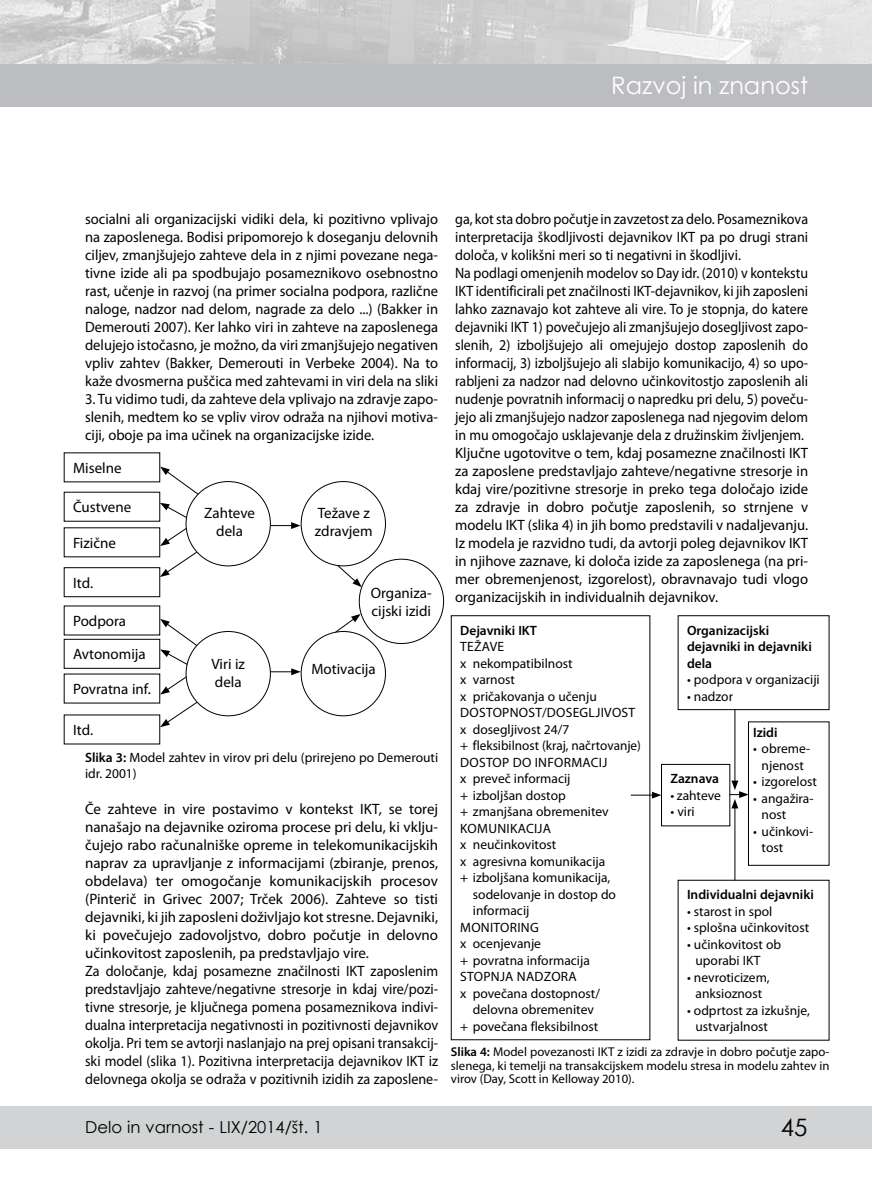
<style>
.page{position:relative;width:872px;height:1191px;background:#fff}
.page>*{position:absolute;margin:0;border:0;box-sizing:border-box;transform-origin:0 0}
.t1{font:24px "Century Gothic";color:#fff}
.t2{font:24px "Century Gothic";color:#000}
.t3{font:16.5px "Century Gothic";color:#000}
.t4{font:15px/18px "Myriad Pro";color:#000}
.t5{font:15px/18px "Myriad Pro";color:#000;scale:.94 1}
.t6{font:13.5px/16.5px "Myriad Pro";color:#000}
.t7{font:600 13.5px/16.5px "Myriad Pro";color:#000}
.t8{font:12.75px/13.5px "Myriad Pro";color:#000;text-align:justify}
.s1{font-weight:600}
</style>
<div class="page">
<div style="left:0;top:1106px;width:872px;height:42px;background:#d1d3d4"></div>
<img style="left:0;top:0;width:872px;height:64px">
<div style="left:0;top:64px;width:872px;height:42px;background:#bcbdc0"></div>
<div style="left:64px;top:567px;width:96px;height:30px;border:1px solid #000"></div>
<div style="left:64px;top:639px;width:96px;height:29px;border:1px solid #000"></div>
<svg style="left:271px;top:522px;width:29px;height:7px"></svg>
<svg style="left:334px;top:614px;width:27px;height:19px"></svg>
<svg style="left:336px;top:564px;width:26px;height:23px"></svg>
<svg style="left:270px;top:668px;width:31px;height:7px"></svg>
<svg style="left:160px;top:701px;width:38px;height:26px"></svg>
<svg style="left:160px;top:466px;width:39px;height:29px"></svg>
<svg style="left:160px;top:527px;width:38px;height:50px"></svg>
<svg style="left:160px;top:676px;width:27px;height:18px"></svg>
<svg style="left:160px;top:503px;width:28px;height:15px"></svg>
<svg style="left:160px;top:619px;width:38px;height:46px"></svg>
<div style="left:661px;top:764px;width:69px;height:62px;border:1px solid #000"></div>
<div style="left:748px;top:721px;width:81px;height:144px;border:1px solid #000"></div>
<div style="left:677px;top:615px;width:152px;height:95px;border:1px solid #000"></div>
<svg style="left:631px;top:791px;width:30px;height:7px"></svg>
<hr style="left:734px;top:806px;width:1px;height:74px;background:#000">
<hr style="left:734px;top:709px;width:1px;height:74px;background:#000">
<svg style="left:729px;top:780px;width:19px;height:28px"></svg>
<h1 class="t1" style="left:611px;top:69px;width:198px">Razvoj in znanost</h1>
<p class="t4" style="left:85px;top:210px;width:354px;text-align:justify">socialni ali organizacijski vidiki dela, ki pozitivno vplivajo na zaposlenega. Bodisi pripomorejo k doseganju delovnih ciljev, zmanjšujejo zahteve dela in z njimi povezane nega&shy;tivne izide ali pa spodbujajo posameznikovo osebnostno rast, učenje in razvoj (na primer socialna podpora, različne naloge, nadzor nad delom, nagrade za delo ...) (Bakker in Demerouti 2007). Ker lahko viri in zahteve na zaposlenega delujejo istočasno, je možno, da viri zmanjšujejo negativen vpliv zahtev (Bakker, Demerouti in Verbeke 2004). Na to kaže dvosmerna puščica med zahtevami in viri dela na sliki</p>
<p class="t4" style="left:85px;top:390px;width:354px;text-align:justify">3. Tu vidimo tudi, da zahteve dela vplivajo na zdravje zapo&shy;slenih, medtem ko se vpliv virov odraža na njihovi motiva&shy;ciji, oboje pa ima učinek na organizacijske izide.</p>
<p class="t4" style="left:73px;top:459px;width:50px">Miselne</p>
<p class="t4" style="left:73px;top:498px;width:60px">Čustvene</p>
<p class="t4" style="left:73px;top:533px;width:44px">Fizične</p>
<p class="t4" style="left:73px;top:573px;width:22px">Itd.</p>
<p class="t4" style="left:73px;top:612px;width:55px">Podpora</p>
<p class="t4" style="left:73px;top:645px;width:74px">Avtonomija</p>
<p class="t4" style="left:73px;top:680px;width:79px">Povratna inf.</p>
<p class="t4" style="left:73px;top:721px;width:22px">Itd.</p>
<p class="t4" style="left:204px;top:504px;width:52px;text-align:center">Zahteve dela</p>
<p class="t4" style="left:315px;top:504px;width:59px">Težave z zdravjem</p>
<p class="t4" style="left:371px;top:583px;width:62px">Organiza&shy;cijski izidi</p>
<p class="t4" style="left:211px;top:654px;width:35px">Viri iz dela</p>
<p class="t4" style="left:311px;top:660px;width:66px">Motivacija</p>
<p class="t6" style="left:85px;top:749px;width:354px"><span class="s1">Slika 3:</span> Model zahtev in virov pri delu (prirejeno po Demerouti idr. 2001)</p>
<p class="t4" style="left:85px;top:799px;width:354px">Če zahteve in vire postavimo v kontekst IKT, se torej nanašajo na dejavnike oziroma procese pri delu, ki vklju&shy;čujejo rabo računalniške opreme in telekomunikacijskih naprav za upravljanje z informacijami (zbiranje, prenos, obdelava) ter omogočanje komunikacijskih procesov (Pinterič in Grivec 2007; Trček 2006). Zahteve so tisti dejavniki, ki jih zaposleni doživljajo kot stresne. Dejavniki, ki povečujejo zadovoljstvo, dobro počutje in delovno učinkovitost zaposlenih, pa predstavljajo vire.<br>Za določanje, kdaj posamezne značilnosti IKT zaposlenim predstavljajo zahteve/negativne stresorje in kdaj vire/pozi&shy;tivne stresorje, je ključnega pomena posameznikova indivi&shy;dualna interpretacija negativnosti in pozitivnosti dejavnikov okolja. Pri tem se avtorji naslanjajo na prej opisani transakcij&shy;ski model (slika 1). Pozitivna interpretacija dejavnikov IKT iz delovnega okolja se odraža v pozitivnih izidih za zaposlene-</p>
<p class="t5" style="left:455px;top:210px;width:377px">ga, kot sta dobro počutje in zavzetost za delo. Posameznikova interpretacija škodljivosti dejavnikov IKT pa po drugi strani določa, v kolikšni meri so ti negativni in škodljivi.<br>Na podlagi omenjenih modelov so Day idr. (2010) v kontekstu IKT identificirali pet značilnosti IKT-dejavnikov, ki jih zaposleni lahko zaznavajo kot zahteve ali vire. To je stopnja, do katere dejavniki IKT 1) povečujejo ali zmanjšujejo dosegljivost zapo&shy;slenih, 2) izboljšujejo ali omejujejo dostop zaposlenih do informacij, 3) izboljšujejo ali slabijo komunikacijo, 4) so upo&shy;rabljeni za nadzor nad delovno učinkovitostjo zaposlenih ali nudenje povratnih informacij o napredku pri delu, 5) poveču&shy;jejo ali zmanjšujejo nadzor zaposlenega nad njegovim delom in mu omogočajo usklajevanje dela z družinskim življenjem.<br>Ključne ugotovitve o tem, kdaj posamezne značilnosti IKT za zaposlene predstavljajo zahteve/negativne stresorje in kdaj vire/pozitivne stresorje in preko tega določajo izide za zdravje in dobro počutje zaposlenih, so strnjene v modelu IKT (slika 4) in jih bomo predstavili v nadaljevanju.<br>Iz modela je razvidno tudi, da avtorji poleg dejavnikov IKT in njihove zaznave, ki določa izide za zaposlenega (na pri&shy;mer obremenjenost, izgorelost), obravnavajo tudi vlogo organizacijskih in individualnih dejavnikov.</p>
<p class="t7" style="left:460px;top:621px;width:78px">Dejavniki IKT</p>
<p class="t6" style="left:460px;top:638px;width:138px">Težave<br>x nekompatibilnost<br>x varnost<br>x pričakovanja o učenju dostopnost</p>
<p class="t6" style="left:460px;top:704px;width:182px;text-indent:82px">/dosegljivost<br>x dosegljivost 24/7<br>+ fleksibilnost (kraj, načrtovanje) dostop</p>
<p class="t6" style="left:513px;top:754px;width:31px">do informacij</p>
<p class="t6" style="left:460px;top:770px;width:112px">x preveč informacij</p>
<p class="t6" style="left:460px;top:787px;width:107px">+ izboljšan dostop</p>
<p class="t6" style="left:460px;top:803px;width:150px">+ zmanjšana obremenitev</p>
<p class="t6" style="left:460px;top:819px;width:9px">komunikacija</p>
<p class="t6" style="left:460px;top:836px;width:98px">x neučinkovitost</p>
<p class="t6" style="left:460px;top:852px;width:147px">x agresivna komunikacija</p>
<p class="t6" style="left:460px;top:869px;width:152px">+ izboljšana komunikacija,</p>
<p class="t6" style="left:473px;top:885px;width:145px">sodelovanje in dostop do</p>
<p class="t6" style="left:473px;top:902px;width:58px">informacij</p>
<p class="t6" style="left:460px;top:918px;width:9px">monitoring</p>
<p class="t6" style="left:460px;top:935px;width:82px">x ocenjevanje</p>
<p class="t6" style="left:460px;top:951px;width:131px">+ povratna informacija</p>
<p class="t6" style="left:460px;top:968px;width:9px">stopnja</p>
<p class="t6" style="left:517px;top:968px;width:10px">nadzora</p>
<p class="t6" style="left:460px;top:984px;width:141px">x povečana dostopnost/</p>
<p class="t6" style="left:473px;top:1001px;width:122px">delovna obremenitev</p>
<p class="t6" style="left:460px;top:1017px;width:140px">+ povečana fleksibilnost</p>
<p class="t7" style="left:687px;top:621px;width:126px">Organizacijski dejavniki in dejavniki dela</p>
<p class="t6" style="left:687px;top:671px;width:134px">• podpora v organizaciji</p>
<p class="t6" style="left:687px;top:687px;width:48px">• nadzor</p>
<p class="t7" style="left:670px;top:770px;width:50px">Zaznava</p>
<p class="t6" style="left:670px;top:787px;width:52px">• zahteve</p>
<p class="t6" style="left:670px;top:803px;width:26px">• viri</p>
<p class="t7" style="left:753px;top:723px;width:26px">Izidi</p>
<p class="t6" style="left:753px;top:740px;width:59px;text-align:center">• obreme&shy;njenost</p>
<p class="t6" style="left:753px;top:773px;width:65px">• izgorelost</p>
<p class="t6" style="left:761px;top:789px;width:53px;text-indent:-9px">• angažira&shy;nost</p>
<p class="t6" style="left:761px;top:822px;width:53px;text-indent:-9px">• učinkovi&shy;tost</p>
<p class="t7" style="left:687px;top:886px;width:128px">Individualni dejavniki</p>
<p class="t6" style="left:687px;top:902px;width:87px">• starost in spol</p>
<p class="t6" style="left:687px;top:919px;width:124px">• splošna učinkovitost</p>
<p class="t6" style="left:695px;top:935px;width:87px;text-indent:-9px">• učinkovitost ob uporabi IKT</p>
<p class="t6" style="left:687px;top:968px;width:84px;text-align:center">• nevroticizem, anksioznost</p>
<p class="t6" style="left:695px;top:1001px;width:116px;text-indent:-9px">• odprtost za izkušnje, ustvarjalnost</p>
<p class="t8" style="left:451px;top:1045px;width:380px"><span class="s1">Slika 4:</span> Model povezanosti IKT z izidi za zdravje in dobro počutje zapo&shy;slenega, ki temelji na transakcijskem modelu stresa in modelu zahtev in virov (Day, Scott in Kelloway 2010).</p>
<p class="t3" style="left:85px;top:1115px;width:239px">Delo in varnost - LIX/2014/št. 1</p>
<h1 class="t2" style="left:780px;top:1110px;width:28px">45</h1>
</div>
